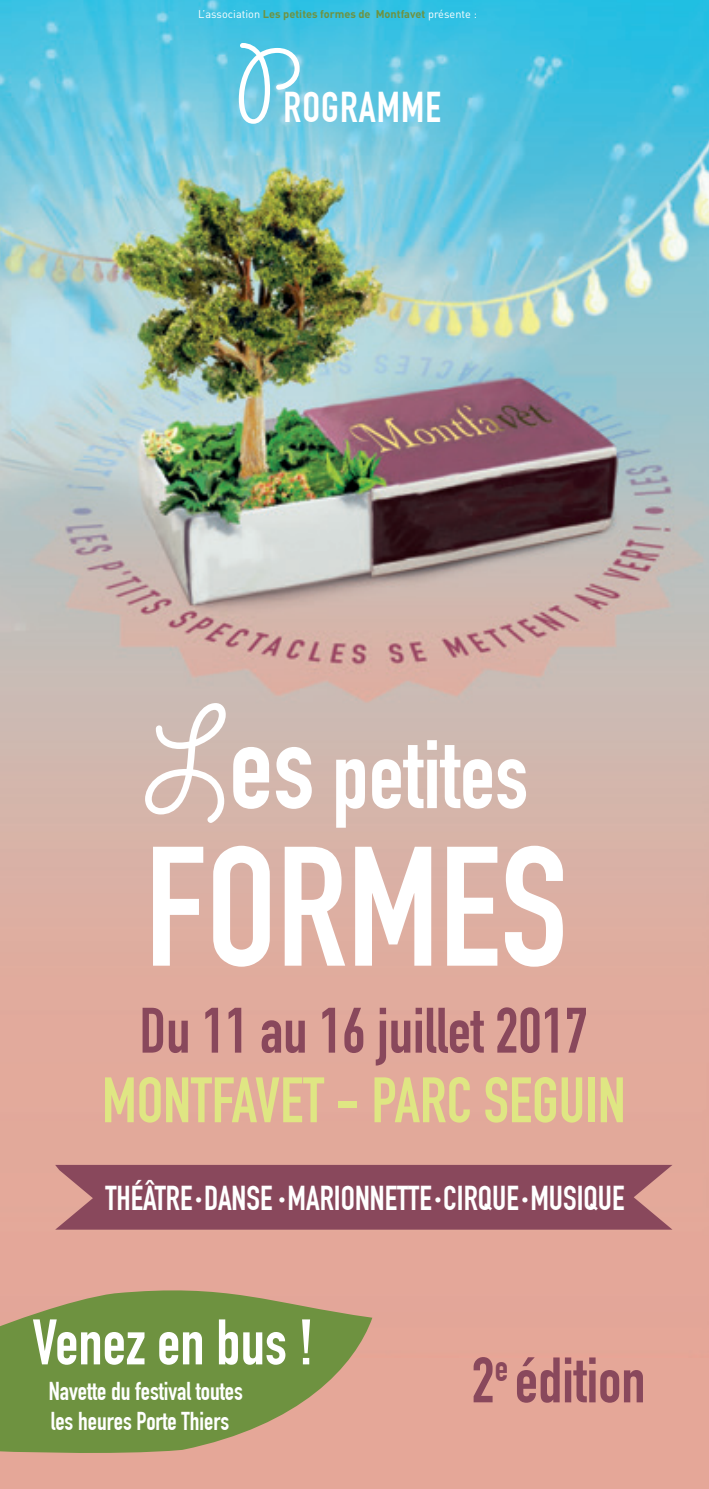
<style>
.page{position:relative;width:709px;height:1489px;background:#fff}
.page>*{position:absolute;margin:0;border:0;box-sizing:border-box;transform-origin:0 0}
.t1{font:700 167px "DIN Condensed";color:#fff}
.t2{font:118px "Giddyup Std";color:#fff}
.t3{font:700 95.5px "DIN Condensed";color:#fff}
.t4{font:700 63px "DIN Condensed";color:#89485c}
.t5{font:700 63px "DIN Condensed";color:#dfe683}
.t6{font:700 63px "DIN Condensed";color:#fff}
.t7{font:700 42px "DIN Condensed";letter-spacing:.025em;color:#fff}
.t8{font:700 33.75px "DIN Condensed";color:#fff}
.t9{font:700 25.25px/30px "DIN Condensed";color:#fff}
.t10{font:700 14.5px "DIN Condensed";color:#fff}
.t11{font:700 11px "DIN Pro";color:#6e9240}
.s1{font-weight:400;color:#fff}
.s2{font-family:"Giddyup Std";font-weight:400;font-size:151px}
.s3{font-size:119.25px}
.s4{font-size:14.5px}
</style>
<div class="page">
<div style="left:0;top:0;width:709px;height:1488px;background:#e5a798"></div>
<img style="left:0;top:0;width:709px;height:1319px">
<svg style="left:55px;top:1164px;width:617px;height:65px;background:#8f4f60"></svg>
<svg style="left:0;top:1282px;width:372px;height:171px;fill:#6e9240"></svg>
<p class="t11" style="left:198px;top:6px;width:280px"><span class="s1">L’association</span> Les petites formes de Montfavet <span class="s1">présente :</span></p>
<h2 class="t2" style="left:235px;top:23px;width:62px">P</h2>
<h3 class="t7" style="left:284px;top:83px;width:159px">ROGRAMME</h3>
<h3 class="t3" style="left:145px;top:718px;width:385px"><span class="s2">L</span><span class="s3">es</span> petites</h3>
<h1 class="t1" style="left:145px;top:809px;width:424px">FORMES</h1>
<h3 class="t4" style="left:140px;top:993px;width:450px">Du 11 au 16 juillet 2017</h3>
<h3 class="t5" style="left:102px;top:1063px;width:525px">MONTFAVET - PARC SEGUIN</h3>
<h3 class="t8" style="left:105px;top:1178px;width:520px">THÉÂTRE DANSE <span class="s4">•</span>MARIONNETTE CIRQUE MUSIQUE</h3>
<h3 class="t10" style="left:195px;top:1191px;width:9px">•</h3>
<h3 class="t10" style="left:434px;top:1191px;width:9px">•</h3>
<h3 class="t10" style="left:521px;top:1191px;width:9px">•</h3>
<h3 class="t6" style="left:32px;top:1305px;width:283px">Venez en bus !</h3>
<h3 class="t9" style="left:49px;top:1376px;width:196px">Navette du festival toutes les heures Porte Thiers</h3>
<h3 class="t4" style="left:471px;top:1343px;width:176px">2<sup>e</sup> édition</h3>
</div>
